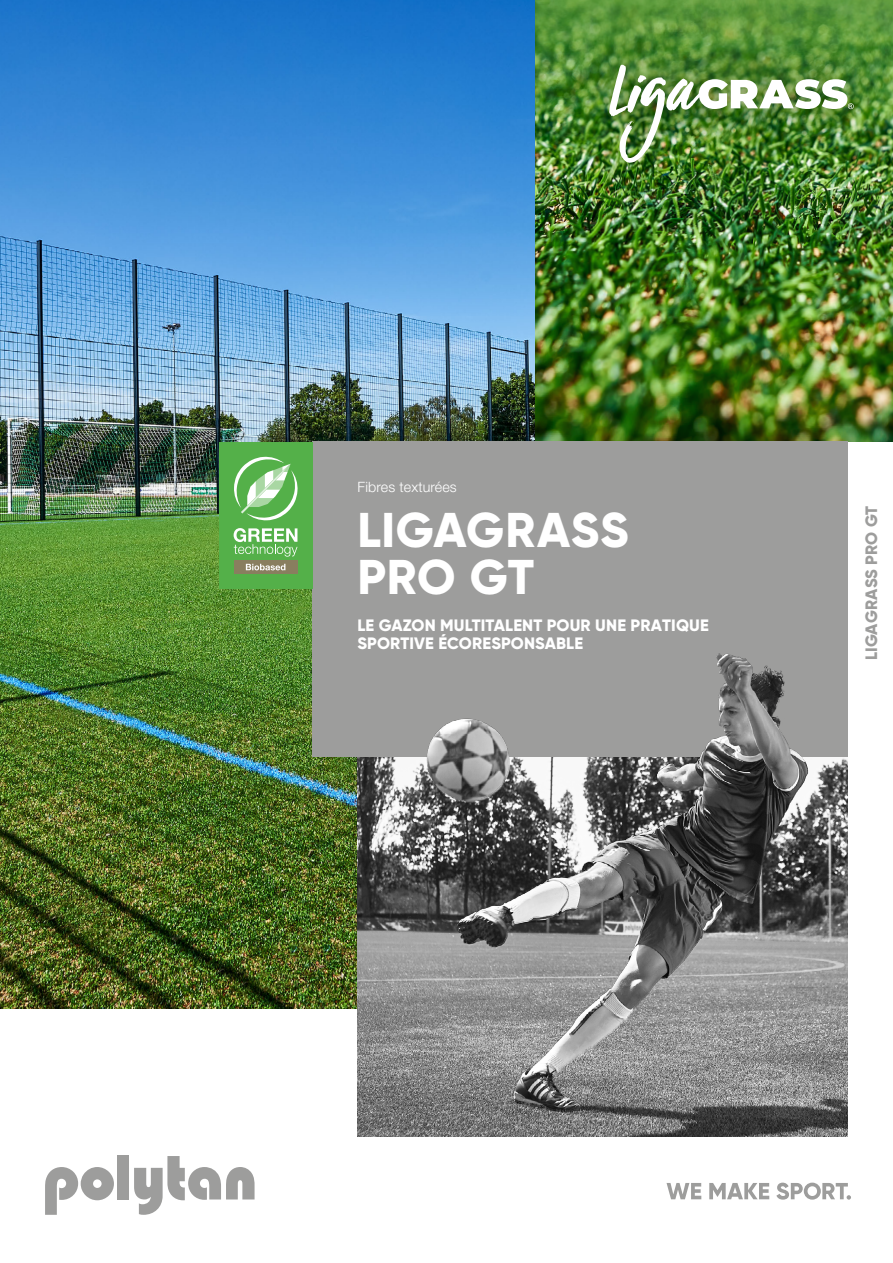
<style>
.page{position:relative;width:893px;height:1263px;background:#fff}
.page>*{position:absolute;margin:0;border:0;box-sizing:border-box;transform-origin:0 0}
.t1{font:800 48.75px/46.3px "Gilroy";letter-spacing:.01em;color:#fff}
.t2{font:800 16.5px/18.6px "Gilroy";letter-spacing:.01em;color:#fff}
.t3{font:800 16.5px "Gilroy";letter-spacing:.01em;color:#9d9d9c}
.t4{font:300 14.25px "Helvetica Neue LT Std";letter-spacing:.01em;color:#fff}
</style>
<div class="page">
<img style="left:0;top:0;width:536px;height:1009px">
<img style="left:358px;top:757px;width:490px;height:379px">
<img style="left:536px;top:0;width:357px;height:442px">
<div style="left:313px;top:442px;width:535px;height:315px;background:#9d9d9c"></div>
<div style="left:118px;top:1155px;width:11px;height:44px;background:#9d9d9c"></div>
<svg style="left:134px;top:1156px;width:121px;height:59px"></svg>
<svg style="left:45px;top:1167px;width:69px;height:48px"></svg>
<svg style="left:666px;top:1183px;width:35px;height:16px"></svg>
<svg style="left:709px;top:1183px;width:60px;height:16px"></svg>
<svg style="left:776px;top:1182px;width:75px;height:17px"></svg>
<div style="left:219px;top:442px;width:94px;height:147px;background:#54b049"></div>
<div style="left:568px;top:27px;width:322px;height:176px;background:#000;opacity:.6"></div>
<img style="left:609px;top:65px;width:245px;height:98px">
<img style="left:361px;top:653px;width:449px;height:461px">
<svg style="left:234px;top:456px;width:64px;height:65px"></svg>
<svg style="left:234px;top:528px;width:63px;height:29px"></svg>
<div style="left:234px;top:560px;width:63px;height:14px;background:#897e5f"></div>
<svg style="left:246px;top:564px;width:39px;height:6px"></svg>
<p class="t4" style="left:358px;top:478px;width:101px">Fibres texturées</p>
<h1 class="t1" style="left:358px;top:507px;width:273px">LIGAGRASS<br>PRO GT</h1>
<p class="t2" style="left:358px;top:615px;width:353px">LE GAZON MULTITALENT POUR UNE PRATIQUE<br>SPORTIVE ÉCORESPONSABLE</p>
<p class="t3" style="left:861px;top:660px;width:156px;rotate:-90deg">LIGAGRASS PRO GT</p>
</div>
